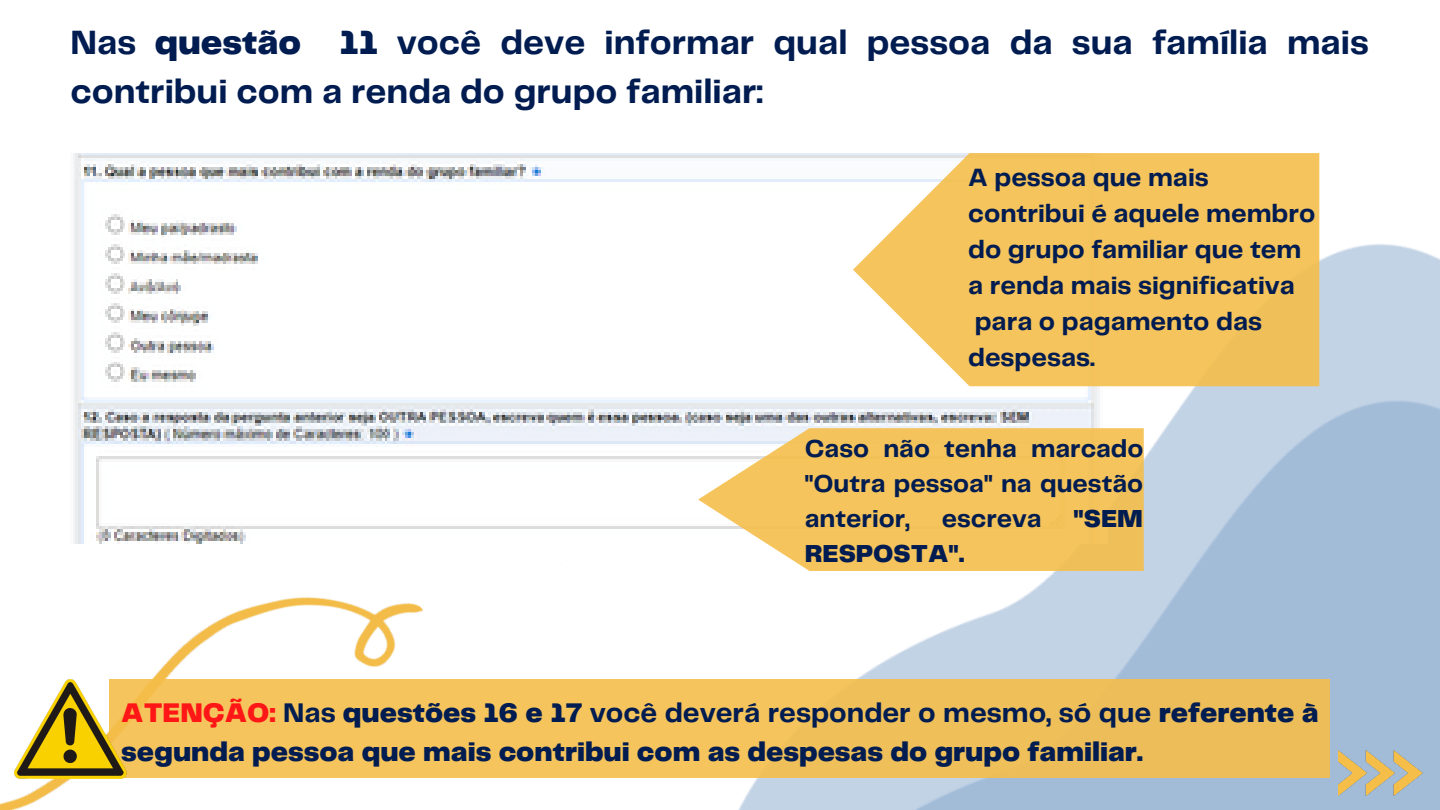
<style>
.page{position:relative;width:1440px;height:810px;background:#fff}
.page>*{position:absolute;margin:0;border:0;box-sizing:border-box;transform-origin:0 0}
.t1{font:700 35px/48.8px "Telegraf";color:#011c50}
.t2{font:900 28px/39px "Telegraf";color:#011c50}
.t3{font:700 26px/36px "Telegraf";color:#011c50}
.t4{font:700 25.5px/35.2px "Telegraf";color:#011c50;text-align:justify}
.t5{font:900 25.5px "Telegraf";color:#011c50}
.s1{font-weight:900}
.s2{color:#ff1616}
.s3{font-weight:700}
</style>
<div class="page">
<img style="left:435px;top:153px;width:1005px;height:657px">
<img style="left:0;top:543px;width:435px;height:267px">
<img style="left:558px;top:543px;width:140px;height:24px">
<img style="left:1339px;top:751px;width:83px;height:44px">
<img style="left:73px;top:153px;width:1034px;height:390px">
<svg style="left:853px;top:153px;width:466px;height:233px;fill:#f6c45c"></svg>
<div style="left:110px;top:680px;width:1220px;height:98px;background:#f6c45c"></div>
<svg style="left:698px;top:428px;width:446px;height:143px;fill:#f6c45c"></svg>
<img style="left:15px;top:680px;width:111px;height:98px">
<p class="t1" style="left:71px;top:20px;width:1300px">Nas <span class="s1">questão 11</span> você deve informar qual pessoa da sua família mais contribui com a renda do grupo familiar:</p>
<p class="t3" style="left:968px;top:161px;width:349px">A pessoa que mais contribui é aquele membro do grupo familiar que tem a renda mais significativa para o pagamento das despesas.</p>
<p class="t4" style="left:805px;top:432px;width:340px">Caso não tenha marcado "Outra pessoa" na questão anterior,</p>
<p class="t4" style="left:942px;top:503px;width:101px">escreva</p>
<p class="t5" style="left:1074px;top:508px;width:71px">"SEM</p>
<p class="t5" style="left:805px;top:543px;width:161px">RESPOSTA".</p>
<p class="t2" style="left:121px;top:695px;width:1199px"><span class="s2">ATENÇÃO:</span> <span class="s3">Nas</span> questões 16 e 17 <span class="s3">você deverá responder o mesmo, só que</span> referente à segunda pessoa que mais contribui com as despesas do grupo familiar.</p>
</div>
